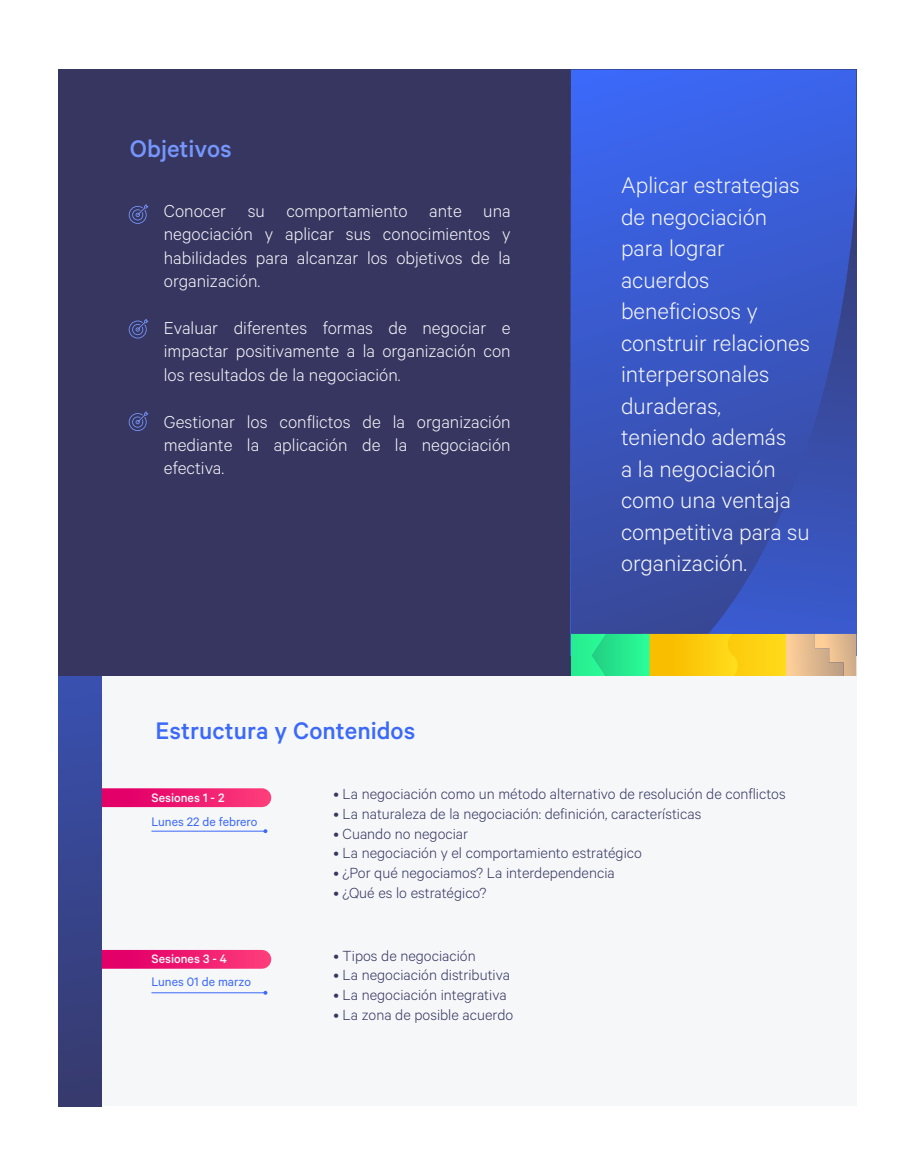
<style>
.page{position:relative;width:915px;height:1170px;background:#fff}
.page>*{position:absolute;margin:0;border:0;box-sizing:border-box;transform-origin:0 0}
.t1{font:500 27px "Calibre";color:#3b69fa}
.t2{font:500 27px "Calibre";color:#7696fb}
.t3{font:300 25.5px/31.5px "Calibre";color:#f6f7f9}
.t4{font:300 19.5px/23.4px "Calibre";color:#f6f7f9;text-align:justify}
.t5{font:300 16.5px "Calibre";color:#363661}
.t6{font:13.8px "Calibre";color:#3b69fa}
.t7{font:500 13.8px "Calibre";color:#f6f7f9}
</style>
<div class="page">
<div style="left:59px;top:70px;width:796px;height:606px;background:#363661"></div>
<svg style="left:129px;top:204px;width:19px;height:20px"></svg>
<svg style="left:129px;top:319px;width:19px;height:19px"></svg>
<svg style="left:129px;top:411px;width:19px;height:20px"></svg>
<svg style="left:570px;top:70px;width:286px;height:564px;background:#3957c5"></svg>
<svg style="left:784px;top:634px;width:72px;height:42px;background:#e4bb8c"></svg>
<div style="left:682px;top:634px;width:102px;height:42px;background:#fdd213"></div>
<svg style="left:570px;top:634px;width:125px;height:42px;background:#74da5c"></svg>
<div style="left:59px;top:676px;width:797px;height:430px;background:#f6f7f9"></div>
<div style="left:59px;top:676px;width:43px;height:430px;background:linear-gradient(to bottom,#3950b0,#36396b)"></div>
<svg style="left:102px;top:788px;width:169px;height:19px;background:#ee1f73"></svg>
<hr style="left:151px;top:830px;width:114px;height:1px;background:#3b69fa">
<svg style="left:263px;top:829px;width:4px;height:4px"></svg>
<svg style="left:102px;top:949px;width:169px;height:19px;background:#ef2678"></svg>
<hr style="left:151px;top:992px;width:114px;height:1px;background:#3b69fa">
<svg style="left:263px;top:990px;width:4px;height:4px"></svg>
<h1 class="t2" style="left:130px;top:132px;width:103px">Objetivos</h1>
<p class="t4" style="left:164px;top:198px;width:348px">Conocer su comportamiento ante una negociación y aplicar sus conocimientos y habilidades para alcanzar los objetivos de la organización.</p>
<p class="t4" style="left:164px;top:315px;width:348px">Evaluar diferentes formas de negociar e impactar positivamente a la organización con los resultados de la negociación.</p>
<p class="t4" style="left:164px;top:409px;width:348px">Gestionar los conflictos de la organización mediante la aplicación de la negociación efectiva.</p>
<h1 class="t1" style="left:156px;top:714px;width:261px">Estructura y Contenidos</h1>
<h2 class="t3" style="left:620px;top:168px;width:190px">Aplicar estrategias de negociación para lograr acuerdos beneficiosos y construir relaciones interpersonales duraderas, teniendo además<br>a la negociación como una ventaja competitiva para su organización.</h2>
<p class="t7" style="left:151px;top:789px;width:75px">Sesiones 1 - 2</p>
<p class="t6" style="left:151px;top:813px;width:107px">Lunes 22 de febrero</p>
<p class="t7" style="left:151px;top:950px;width:77px">Sesiones 3 - 4</p>
<p class="t6" style="left:151px;top:973px;width:101px">Lunes 01 de marzo</p>
<p class="t5" style="left:333px;top:784px;width:453px">• La negociación como un método alternativo de resolución de conflictos</p>
<p class="t5" style="left:333px;top:804px;width:369px">• La naturaleza de la negociación: definición, características</p>
<p class="t5" style="left:333px;top:823px;width:136px">• Cuando no negociar</p>
<p class="t5" style="left:333px;top:843px;width:310px">• La negociación y el comportamiento estratégico</p>
<p class="t5" style="left:333px;top:863px;width:283px">• ¿Por qué negociamos? La interdependencia</p>
<p class="t5" style="left:333px;top:883px;width:154px">• ¿Qué es lo estratégico?</p>
<p class="t5" style="left:333px;top:945px;width:144px">• Tipos de negociación</p>
<p class="t5" style="left:333px;top:965px;width:178px">• La negociación distributiva</p>
<p class="t5" style="left:333px;top:985px;width:174px">• La negociación integrativa</p>
<p class="t5" style="left:333px;top:1005px;width:181px">• La zona de posible acuerdo</p>
</div>
